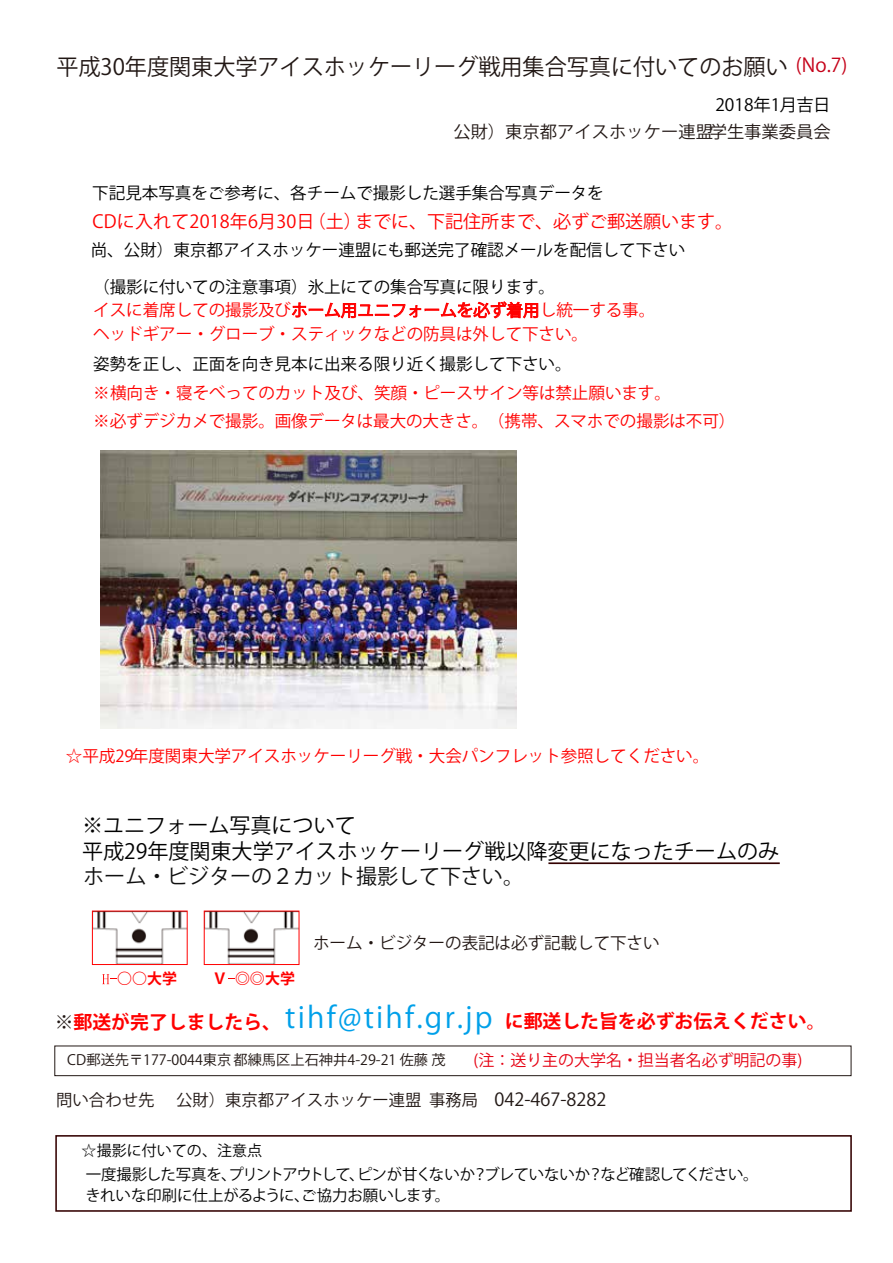
<style>
.page{position:relative;width:893px;height:1263px;background:#fff}
.page>*{position:absolute;margin:0;border:0;box-sizing:border-box;transform-origin:0 0}
.t1{font:29.1px "Koz Go Pr 6 N";letter-spacing:.075em;color:#00a0e9}
.t2{font:22.5px "Koz Go Pro";color:#211714}
.t3{font:21px/25.2px "Koz Go Pro";color:#000}
.t4{font:21px "Koz Go Pro";color:#101010}
.t5{font:19.2px "Koz Go Pro";color:#c50018}
.t6{font:700 18.75px "Koz Go Pro";color:#f00}
.t7{font:18px "Koz Go Pro";letter-spacing:.005em;color:#f00}
.t8{font:16.95px "Koz Go Pro";color:#211714}
.t9{font:16.95px "Koz Go Pro";color:#000}
.t10{font:16.5px/23.2px "Koz Go Pro";color:#f00}
.t11{font:16.5px "Koz Go Pro";color:#000}
.t12{font:16.5px "Koz Go Pro";color:#221714}
.t13{font:16.35px "Koz Go Pro";color:#211714}
.t14{font:15.9px "Koz Go Pro";color:#e60012}
.t15{font:15.45px/21px "Koz Go Pro";letter-spacing:-.04em;color:#000}
.t16{font:15px "Koz Go Pro";letter-spacing:.01em;color:#000}
.t17{font:700 15px "Koz Go Pro";color:#f00}
.t18{font:14.25px "Koz Go Pro";color:#211714}
.s1{color:#211714}
.s2{font-size:18px}
</style>
<div class="page">
<svg style="left:292px;top:301px;width:246px;height:18px"></svg>
<img style="left:94px;top:913px;width:91px;height:50px">
<svg style="left:102px;top:974px;width:15px;height:10px"></svg>
<img style="left:206px;top:913px;width:91px;height:50px">
<div style="left:92px;top:911px;width:95px;height:54px;border:1px solid #f00"></div>
<div style="left:204px;top:911px;width:95px;height:54px;border:1px solid #f00"></div>
<hr style="left:548px;top:862px;width:232px;height:2px;background:#300">
<div style="left:55px;top:1135px;width:797px;height:77px;border:2px solid #300"></div>
<div style="left:55px;top:1046px;width:796px;height:30px;border:1px solid #231815"></div>
<img style="left:100px;top:451px;width:416px;height:277px">
<h2 class="t2" style="left:56px;top:52px;width:733px">平成30年度関東大学アイスホッケーリーグ戦用集合写真に付いてのお願い</h2>
<p class="t5" style="left:796px;top:52px;width:53px">(No.7)</p>
<p class="t9" style="left:715px;top:94px;width:116px">2018年1月吉日</p>
<p class="t8" style="left:453px;top:120px;width:379px">公財）東京都アイスホッケー連盟学生事業委員会</p>
<p class="t11" style="left:92px;top:182px;width:513px">下記見本写真をご参考に、各チームで撮影した選手集合写真データを</p>
<p class="t7" style="left:93px;top:210px;width:642px">CDに入れて2018年6月30日（土）までに、下記住所まで、必ずご郵送願います。</p>
<p class="t11" style="left:91px;top:239px;width:596px">尚、公財）東京都アイスホッケー連盟にも郵送完了確認メールを配信して下さい</p>
<p class="t11" style="left:93px;top:277px;width:464px">（撮影に付いての注意事項）氷上にての集合写真に限ります。</p>
<p class="t10" style="left:93px;top:299px;width:564px">イスに着席しての撮影及びホーム用ユニフォームを必ず着用し統一する事。ヘッドギアー・グローブ・スティックなどの防具は外して下さい。</p>
<p class="t11" style="left:93px;top:353px;width:480px">姿勢を正し、正面を向き見本に出来る限り近く撮影して下さい。</p>
<p class="t10" style="left:93px;top:380px;width:644px;line-height:27.6px">※横向き・寝そべってのカット及び、笑顔・ピースサイン等は禁止願います。<br>※必ずデジカメで撮影。画像データは最大の大きさ。（携帯、スマホでの撮影は不可）</p>
<p class="t10" style="left:66px;top:745px;width:645px">☆平成29年度関東大学アイスホッケーリーグ戦・大会パンフレット参照してください。</p>
<p class="t3" style="left:82px;top:814px;width:699px">※ユニフォーム写真について<br>平成29年度関東大学アイスホッケーリーグ戦以降変更になったチームのみ</p>
<p class="t4" style="left:83px;top:862px;width:442px">ホーム・ビジターの２カット撮影して下さい。</p>
<p class="t17" style="left:117px;top:969px;width:61px">○○大学</p>
<p class="t17" style="left:213px;top:969px;width:84px">Ｖ ◎◎大学</p>
<p class="t12" style="left:313px;top:932px;width:348px">ホーム・ビジターの表記は必ず記載して下さい</p>
<h1 class="t1" style="left:285px;top:1001px;width:209px">tihf@tihf.gr.jp</h1>
<p class="t6" style="left:55px;top:1010px;width:228px"><span class="s1">※</span>郵送が完了しましたら、</p>
<p class="t6" style="left:505px;top:1009px;width:322px">に郵送した旨を必ずお伝えください。</p>
<p class="t18" style="left:67px;top:1051px;width:380px">CD郵送先〒177-0044東京都練馬区上石神井4-29-21 佐藤 茂</p>
<p class="t14" style="left:474px;top:1050px;width:330px">(注：送り主の大学名・担当者名必ず明記の事)</p>
<p class="t13" style="left:56px;top:1090px;width:100px">問い合わせ先</p>
<p class="t13" style="left:176px;top:1090px;width:432px">公財）東京都アイスホッケー連盟 事務局　<span class="s2">042-467-8282</span></p>
<p class="t16" style="left:82px;top:1141px;width:182px">☆撮影に付いての、注意点</p>
<p class="t15" style="left:85px;top:1164px;width:675px">一度撮影した写真を、プリントアウトして、ピンが甘くないか？ブレていないか？など確認してください。きれいな印刷に仕上がるように、ご協力お願いします。</p>
</div>
